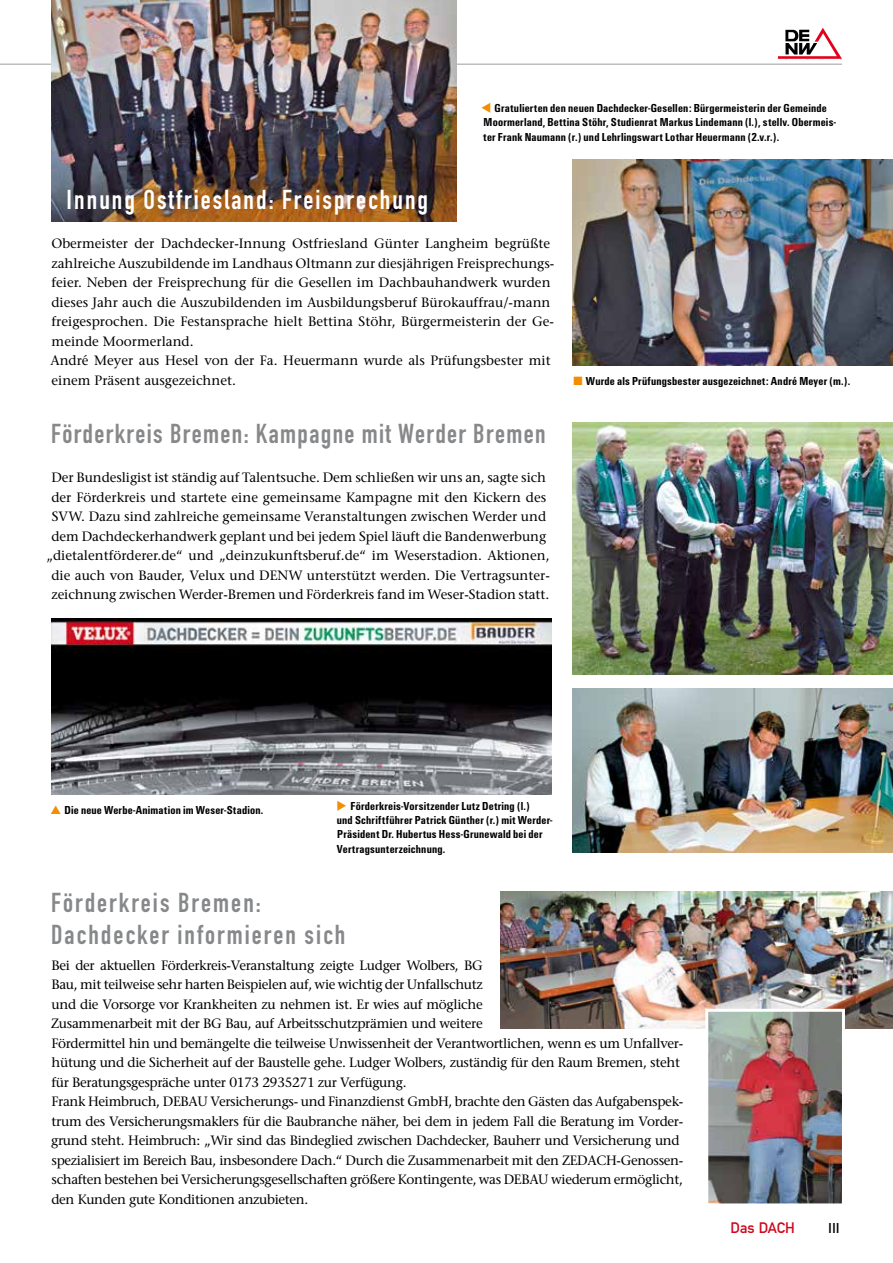
<style>
.page{position:relative;width:893px;height:1263px;background:#fff}
.page>*{position:absolute;margin:0;border:0;box-sizing:border-box;transform-origin:0 0}
.t1{font:27px/32.4px "DIN Engschrift";letter-spacing:.065em;color:#87888a}
.t2{font:27px "DIN Engschrift";letter-spacing:.075em;color:#fff}
.t3{font:15px "DIN Mittelschrift";color:#d0071c}
.t4{font:500 15px "Futura T";color:#000}
.t5{font:13.5px/19.5px "Stone Serif";letter-spacing:-.025em;color:#000}
.t6{font:13.5px/19.5px "Stone Serif";color:#000;text-align:center}
.t7{font:700 condensed 12px/14.4px "Unitus T";letter-spacing:.015em;color:#000}
.s1{color:#f18f00}
</style>
<div class="page">
<hr style="left:0;top:64px;width:842px;height:1px;background:#9c9e9f">
<svg style="left:778px;top:28px;width:64px;height:31px"></svg>
<img style="left:51px;top:0;width:405px;height:221px">
<img style="left:500px;top:892px;width:393px;height:136px">
<img style="left:572px;top:423px;width:321px;height:251px">
<img style="left:573px;top:688px;width:320px;height:165px">
<img style="left:704px;top:1007px;width:142px;height:197px">
<img style="left:51px;top:619px;width:500px;height:175px">
<img style="left:572px;top:160px;width:321px;height:205px">
<h1 class="t2" style="left:67px;top:184px;width:363px">Innung Ostfriesland: Freisprechung</h1>
<p class="t7" style="left:481px;top:101px;width:357px"><span class="s1">▼</span> Gratulierten den neuen Dachdecker-Gesellen: Bürgermeisterin der Gemeinde<br>Moormerland, Bettina Stöhr, Studienrat Markus Lindemann (l.), stellv. Obermeis&shy;ter Frank Naumann (r.) und Lehrlingswart Lothar Heuermann (2.v.r.).</p>
<p class="t6" style="left:50px;top:233px;width:505px;text-align:left">Obermeister der Dachdecker-Innung Ostfriesland Günter Langheim begrüßte zahlreiche Auszubildende im Landhaus Oltmann zur diesjährigen Freisprechungs&shy;feier. Neben der Freisprechung für die Gesellen im Dachbauhandwerk wurden dieses Jahr auch die Auszubildenden im Ausbildungsberuf Bürokauffrau/-mann freigesprochen. Die Festansprache hielt Bettina Stöhr, Bürgermeisterin der Ge&shy;meinde Moormerland.<br>André Meyer aus Hesel von der Fa. Heuermann wurde als Prüfungsbester mit einem Präsent ausgezeichnet.</p>
<h1 class="t1" style="left:51px;top:418px;width:496px">Förderkreis Bremen: Kampagne mit Werder Bremen</h1>
<p class="t6" style="left:46px;top:468px;width:505px">Der Bundesligist ist ständig auf Talentsuche. Dem schließen wir uns an, sagte sich der Förderkreis und startete eine gemeinsame Kampagne mit den Kickern des SVW. Dazu sind zahlreiche gemeinsame Veranstaltungen zwischen Werder und dem Dachdeckerhandwerk geplant und bei jedem Spiel läuft die Bandenwerbung „dietalentförderer.de“ und „deinzukunftsberuf.de“ im Weserstadion. Aktionen, die auch von Bauder, Velux und DENW unterstützt werden. Die Vertragsunter&shy;zeichnung zwischen Werder-Bremen und Förderkreis fand im Weser-Stadion statt.</p>
<p class="t7" style="left:573px;top:373px;width:278px"><span class="s1">■</span> Wurde als Prüfungsbester ausgezeichnet: André Meyer (m.).</p>
<p class="t7" style="left:50px;top:802px;width:214px"><span class="s1">▲</span> Die neue Werbe-Animation im Weser-Stadion.</p>
<p class="t7" style="left:337px;top:798px;width:217px"><span class="s1">◆</span> Förderkreis-Vorsitzender Lutz Detring (l.)<br>und Schriftführer Patrick Günther (r.) mit Werder-Präsident Dr. Hubertus Hess-Grunewald bei der Vertragsunterzeichnung.</p>
<h1 class="t1" style="left:51px;top:886px;width:296px">Förderkreis Bremen:<br>Dachdecker informieren sich</h1>
<p class="t5" style="left:51px;top:955px;width:634px">Bei der aktuellen Förderkreis-Veranstaltung zeigte Ludger Wolbers, BG<br>Bau, mit teilweise sehr harten Beispielen auf, wie wichtig der Unfallschutz<br>und die Vorsorge vor Krankheiten zu nehmen ist. Er wies auf mögliche<br>Zusammenarbeit mit der BG Bau, auf Arbeitsschutzprämien und weitere<br>Fördermittel hin und bemängelte die teilweise Unwissenheit der Verantwortlichen, wenn es um Unfallver&shy;hütung und die Sicherheit auf der Baustelle gehe. Ludger Wolbers, zuständig für den Raum Bremen, steht für Beratungsgespräche unter 0173 2935271 zur Verfügung.<br>Frank Heimbruch, DEBAU Versicherungs- und Finanzdienst GmbH, brachte den Gästen das Aufgabenspek&shy;trum des Versicherungsmaklers für die Baubranche näher, bei dem in jedem Fall die Beratung im Vorder&shy;grund steht. Heimbruch: „Wir sind das Bindeglied zwischen Dachdecker, Bauherr und Versicherung und spezialisiert im Bereich Bau, insbesondere Dach.“ Durch die Zusammenarbeit mit den ZEDACH-Genossen&shy;schaften bestehen bei Versicherungsgesellschaften größere Kontingente, was DEBAU wiederum ermöglicht, den Kunden gute Konditionen anzubieten.</p>
<p class="t3" style="left:731px;top:1219px;width:66px">Das DACH</p>
<p class="t4" style="left:828px;top:1219px;width:13px">III</p>
</div>
